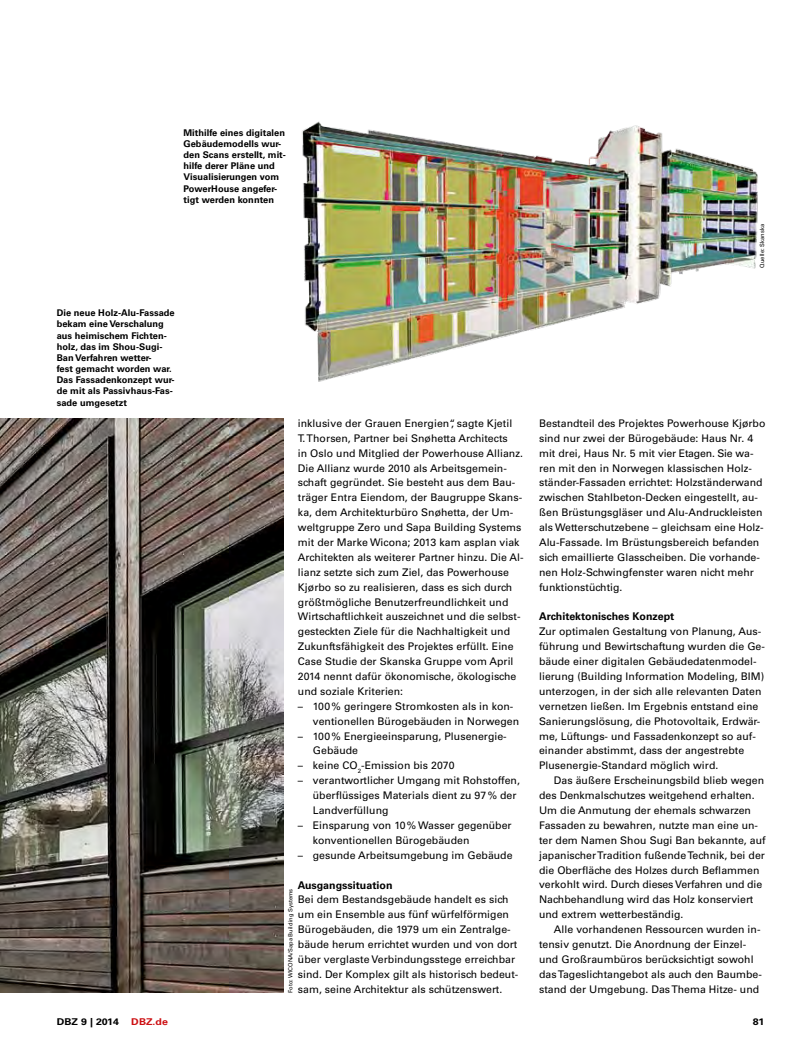
<style>
.page{position:relative;width:798px;height:1053px;background:#fff}
.page>*{position:absolute;margin:0;border:0;box-sizing:border-box;transform-origin:0 0}
.t1{font:700 10.62px "Univers LT Std";letter-spacing:.005em;color:#000}
.t2{font:10.5px/14.9px "Univers LT Std";letter-spacing:.005em;color:#000}
.t3{font:700 9.38px "Univers LT Std";letter-spacing:.005em;color:#000;scale:1.13 1}
.t4{font:700 9.38px "Univers LT Std";color:#cd1013;scale:1.13 1}
.t5{font:700 9.25px/11.1px "Univers LT Std";letter-spacing:.005em;color:#000}
.t6{font:5.75px "Univers LT Std";letter-spacing:.005em;color:#000}
</style>
<div class="page">
<img style="left:0;top:418px;width:283px;height:574px">
<img style="left:302px;top:121px;width:456px;height:261px">
<p class="t5" style="left:183px;top:127px;width:104px">Mithilfe eines digitalen<br>Gebäudemodells wur&shy;den Scans erstellt, mit&shy;hilfe derer Pläne und<br>Visualisierungen vom<br>PowerHouse angefer&shy;tigt werden konnten</p>
<p class="t6" style="left:758px;top:268px;width:45px;rotate:-90deg">Quelle: Skanska</p>
<p class="t5" style="left:57px;top:307px;width:119px">Die neue Holz-Alu-Fassade bekam eine Verschalung aus heimischem Fichten&shy;holz, das im Shou-Sugi-<br>Ban Verfahren wetter-<br>fest gemacht worden war.<br>Das Fassadenkonzept wur&shy;de mit als Passivhaus-Fas&shy;sade umgesetzt</p>
<p class="t2" style="left:298px;top:416px;width:227px">inklusive der Grauen Energien“, sagte Kjetil<br>T. Thorsen, Partner bei Snøhetta Architects<br>in Oslo und Mitglied der Powerhouse Allianz.<br>Die Allianz wurde 2010 als Arbeitsgemein&shy;schaft gegründet. Sie besteht aus dem Bau&shy;träger Entra Eiendom, der Baugruppe Skans&shy;ka, dem Architekturbüro Snøhetta, der Um&shy;weltgruppe Zero und Sapa Building Systems mit der Marke Wicona; 2013 kam asplan viak Architekten als weiterer Partner hinzu. Die Al&shy;lianz setzte sich zum Ziel, das Powerhouse Kjørbo so zu realisieren, dass es sich durch größtmögliche Benutzerfreundlichkeit und Wirtschaftlichkeit auszeichnet und die selbst&shy;gesteckten Ziele für die Nachhaltigkeit und Zukunftsfähigkeit des Projektes erfüllt. Eine Case Studie der Skanska Gruppe vom April 2014 nennt dafür ökonomische, ökologische und soziale Kriterien:</p>
<p class="t2" style="left:313px;top:698px;width:208px;text-indent:-15px">– 100% geringere Stromkosten als in kon&shy;ventionellen Bürogebäuden in Norwegen</p>
<p class="t2" style="left:313px;top:728px;width:195px;text-indent:-15px">– 100% Energieeinsparung, Plusenergie-<br>Gebäude</p>
<p class="t2" style="left:298px;top:758px;width:158px">– keine CO<sub>2</sub>-Emission bis 2070</p>
<p class="t2" style="left:313px;top:773px;width:209px;text-indent:-15px">– verantwortlicher Umgang mit Rohstoffen, überflüssiges Materials dient zu 97% der<br>Landverfüllung</p>
<p class="t2" style="left:313px;top:817px;width:200px;text-indent:-15px">– Einsparung von 10% Wasser gegenüber konventionellen Bürogebäuden</p>
<p class="t2" style="left:298px;top:847px;width:216px">– gesunde Arbeitsumgebung im Gebäude</p>
<p class="t1" style="left:298px;top:878px;width:96px">Ausgangssituation</p>
<p class="t2" style="left:298px;top:892px;width:222px">Bei dem Bestandsgebäude handelt es sich um ein Ensemble aus fünf würfelförmigen Bürogebäuden, die 1979 um ein Zentralge&shy;bäude herum errichtet wurden und von dort über verglaste Verbindungsstege erreichbar sind. Der Komplex gilt als historisch bedeut&shy;sam, seine Architektur als schützenswert.</p>
<p class="t6" style="left:287px;top:992px;width:105px;rotate:-90deg">Foto: WICONA/Sapa Building Systems</p>
<p class="t2" style="left:539px;top:416px;width:228px">Bestandteil des Projektes Powerhouse Kjørbo sind nur zwei der Bürogebäude: Haus Nr. 4 mit drei, Haus Nr. 5 mit vier Etagen. Sie wa&shy;ren mit den in Norwegen klassischen Holz&shy;ständer-Fassaden errichtet: Holzständerwand zwischen Stahlbeton-Decken eingestellt, au&shy;ßen Brüstungsgläser und Alu-Andruckleisten als Wetterschutzebene – gleichsam eine Holz-Alu-Fassade. Im Brüstungsbereich befanden sich emaillierte Glasscheiben. Die vorhande&shy;nen Holz-Schwingfenster waren nicht mehr funktionstüchtig.</p>
<p class="t1" style="left:539px;top:610px;width:137px">Architektonisches Konzept</p>
<p class="t2" style="left:539px;top:624px;width:227px">Zur optimalen Gestaltung von Planung, Aus&shy;führung und Bewirtschaftung wurden die Ge&shy;bäude einer digitalen Gebäudedatenmodel&shy;lierung (Building Information Modeling, BIM) unterzogen, in der sich alle relevanten Daten vernetzen ließen. Im Ergebnis entstand eine Sanierungslösung, die Photovoltaik, Erdwär&shy;me, Lüftungs- und Fassadenkonzept so auf&shy;einander abstimmt, dass der angestrebte Plusenergie-Standard möglich wird.</p>
<p class="t2" style="left:539px;top:773px;width:228px;text-indent:15px">Das äußere Erscheinungsbild blieb wegen des Denkmalschutzes weitgehend erhalten.<br>Um die Anmutung der ehemals schwarzen Fassaden zu bewahren, nutzte man eine un&shy;ter dem Namen Shou Sugi Ban bekannte, auf japanischer Tradition fußende Technik, bei der die Oberfläche des Holzes durch Beflammen verkohlt wird. Durch dieses Verfahren und die Nachbehandlung wird das Holz konserviert und extrem wetterbeständig.</p>
<p class="t2" style="left:539px;top:921px;width:224px;text-indent:15px">Alle vorhandenen Ressourcen wurden in&shy;tensiv genutzt. Die Anordnung der Einzel&shy;und Großraumbüros berücksichtigt sowohl das Tageslichtangebot als auch den Baumbe&shy;stand der Umgebung. Das Thema Hitze- und</p>
<p class="t3" style="left:57px;top:1016px;width:57px">DBZ 9 | 2014</p>
<p class="t4" style="left:131px;top:1016px;width:34px">DBZ.de</p>
<p class="t3" style="left:752px;top:1016px;width:12px">81</p>
</div>
